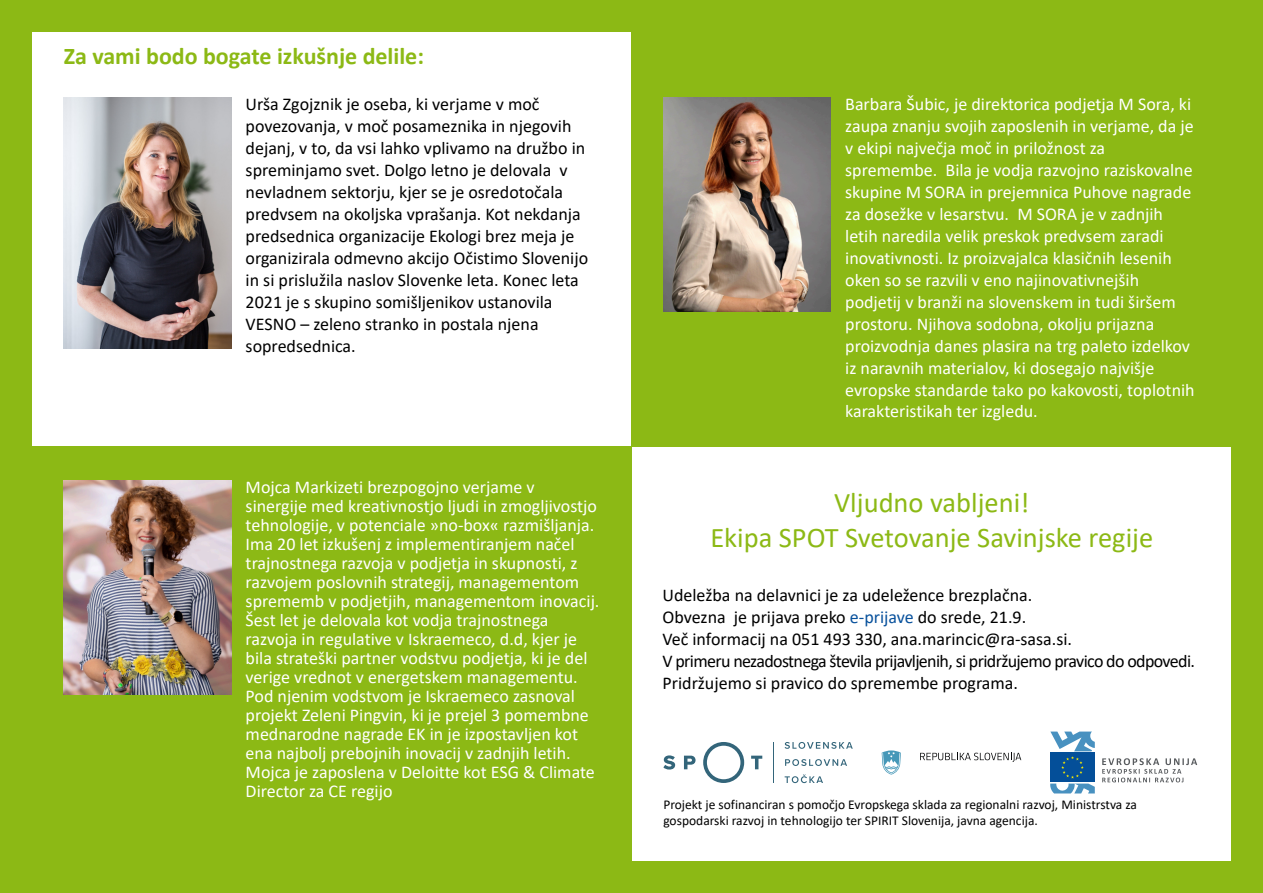
<style>
.page{position:relative;width:1263px;height:893px;background:#fff}
.page>*{position:absolute;margin:0;border:0;box-sizing:border-box;transform-origin:0 0}
.t1{font:28.5px/34.8px "Calibri";color:#8cb915;text-align:center}
.t2{font:700 24px "Calibri";color:#8cb915}
.t3{font:18px/18.9px "Calibri";color:#fff}
.t4{font:18px/21.9px "Calibri";color:#000}
.t5{font:13.5px/16.5px "Calibri";color:#000}
.s1{color:#08519c}
</style>
<div class="page">
<div style="left:631px;top:0;width:632px;height:446px;background:#8cb915"></div>
<div style="left:0;top:446px;width:631px;height:447px;background:#8cb915"></div>
<img style="left:64px;top:98px;width:167px;height:251px">
<img style="left:64px;top:481px;width:167px;height:214px">
<img style="left:663px;top:98px;width:168px;height:214px">
<svg style="left:663px;top:742px;width:99px;height:41px"></svg>
<hr style="left:773px;top:742px;width:1px;height:41px;background:#33657a">
<svg style="left:785px;top:742px;width:68px;height:7px"></svg>
<svg style="left:785px;top:759px;width:62px;height:7px"></svg>
<svg style="left:785px;top:774px;width:38px;height:9px"></svg>
<svg style="left:920px;top:753px;width:101px;height:9px"></svg>
<svg style="left:882px;top:750px;width:19px;height:25px"></svg>
<svg style="left:1102px;top:758px;width:95px;height:24px"></svg>
<svg style="left:1050px;top:732px;width:45px;height:61px"></svg>
<div style="left:0;top:0;width:32px;height:457px;background:#8cb915"></div>
<div style="left:0;top:0;width:663px;height:32px;background:#8cb915"></div>
<div style="left:1231px;top:436px;width:32px;height:457px;background:#8cb915"></div>
<div style="left:631px;top:861px;width:632px;height:32px;background:#8cb915"></div>
<h2 class="t2" style="left:64px;top:46px;width:362px">Za vami bodo bogate izkušnje delile:</h2>
<p class="t4" style="left:246px;top:94px;width:344px">Urša Zgojznik je oseba, ki verjame v moč povezovanja, v moč posameznika in njegovih dejanj, v to, da vsi lahko vplivamo na družbo in spreminjamo svet. Dolgo letno je delovala v nevladnem sektorju, kjer se je osredotočala predvsem na okoljska vprašanja. Kot nekdanja predsednica organizacije Ekologi brez meja je organizirala odmevno akcijo Očistimo Slovenijo in si prislužila naslov Slovenke leta. Konec leta 2021 je s skupino somišljenikov ustanovila VESNO – zeleno stranko in postala njena sopredsednica.</p>
<p class="t3" style="left:845px;top:94px;width:351px;line-height:21.9px">Barbara Šubic, je direktorica podjetja M Sora, ki zaupa znanju svojih zaposlenih in verjame, da je v ekipi največja moč in priložnost za spremembe. Bila je vodja razvojno raziskovalne skupine M SORA in prejemnica Puhove nagrade za dosežke v lesarstvu. M SORA je v zadnjih letih naredila velik preskok predvsem zaradi inovativnosti. Iz proizvajalca klasičnih lesenih oken so se razvili v eno najinovativnejših podjetij v branži na slovenskem in tudi širšem prostoru. Njihova sodobna, okolju prijazna proizvodnja danes plasira na trg paleto izdelkov iz naravnih materialov, ki dosegajo najvišje evropske standarde tako po kakovosti, toplotnih karakteristikah ter izgledu.</p>
<p class="t3" style="left:246px;top:479px;width:355px">Mojca Markizeti brezpogojno verjame v sinergije med kreativnostjo ljudi in zmogljivostjo tehnologije, v potenciale »no-box« razmišljanja.<br>Ima 20 let izkušenj z implementiranjem načel trajnostnega razvoja v podjetja in skupnosti, z razvojem poslovnih strategij, managementom sprememb v podjetjih, managementom inovacij.<br>Šest let je delovala kot vodja trajnostnega razvoja in regulative v Iskraemeco, d.d, kjer je bila strateški partner vodstvu podjetja, ki je del verige vrednot v energetskem managementu.<br>Pod njenim vodstvom je Iskraemeco zasnoval projekt Zeleni Pingvin, ki je prejel 3 pomembne mednarodne nagrade EK in je izpostavljen kot ena najbolj prebojnih inovacij v zadnjih letih.<br>Mojca je zaposlena v Deloitte kot ESG &amp; Climate Director za CE regijo</p>
<h1 class="t1" style="left:710px;top:487px;width:444px">Vljudno vabljeni!<br>Ekipa SPOT Svetovanje Savinjske regije</h1>
<p class="t4" style="left:662px;top:585px;width:534px">Udeležba na delavnici je za udeležence brezplačna.<br>Obvezna je prijava preko <span class="s1">e-prijave</span> do srede, 21.9.<br>Več informacij na 051 493 330, ana.marincic@ra-sasa.si.<br>V primeru nezadostnega števila prijavljenih, si pridržujemo pravico do odpovedi.<br>Pridržujemo si pravico do spremembe programa.</p>
<p class="t5" style="left:663px;top:797px;width:475px">Projekt je sofinanciran s pomočjo Evropskega sklada za regionalni razvoj, Ministrstva za gospodarski razvoj in tehnologijo ter SPIRIT Slovenija, javna agencija.</p>
</div>
